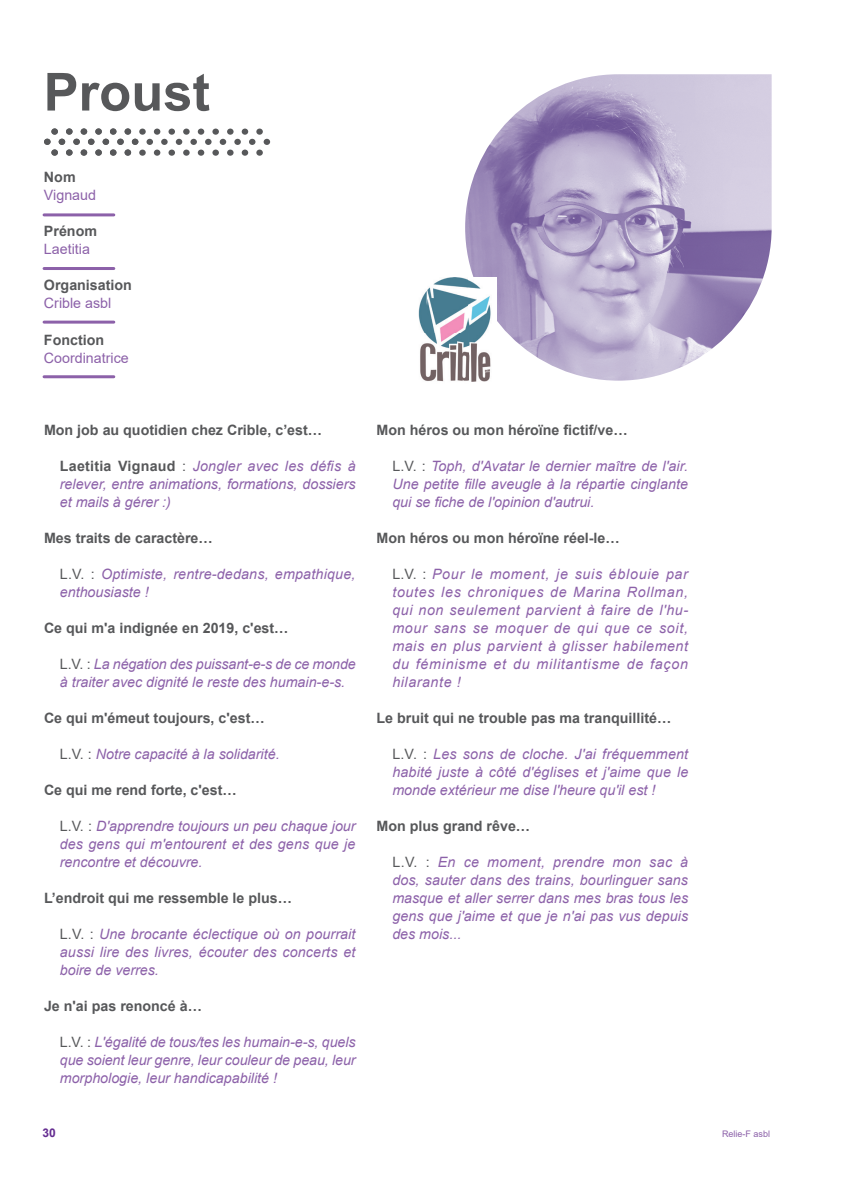
<style>
.page{position:relative;width:851px;height:1191px;background:#fff}
.page>*{position:absolute;margin:0;border:0;box-sizing:border-box;transform-origin:0 0}
.t1{font:700 52.5px "Arial";color:#57585a}
.t2{font:italic 14.25px/18px "Arial";color:#8c61a9;text-align:justify}
.t3{font:700 14.25px "Arial";color:#57585a}
.t4{font:14.25px "Arial";color:#8c61a9}
.t5{font:700 12px "Arial";color:#652d91}
.t6{font:9px "Arial";color:#8c61a9}
.s1{font-weight:700;font-style:normal;color:#57585a}
.s2{font-style:normal;color:#57585a}
</style>
<div class="page">
<img style="left:465px;top:74px;width:306px;height:307px">
<hr style="left:44px;top:213px;width:70px;height:3px;background:#8c61a9">
<hr style="left:44px;top:267px;width:70px;height:3px;background:#8c61a9">
<hr style="left:44px;top:320px;width:70px;height:3px;background:#8c61a9">
<hr style="left:44px;top:375px;width:70px;height:3px;background:#8c61a9">
<img style="left:418px;top:278px;width:78px;height:104px">
<div style="left:95px;top:129px;width:7px;height:6px;background:#57585a;border-radius:50%"></div>
<div style="left:95px;top:150px;width:7px;height:6px;background:#57585a;border-radius:50%"></div>
<div style="left:51px;top:129px;width:7px;height:6px;background:#57585a;border-radius:50%"></div>
<div style="left:51px;top:150px;width:7px;height:6px;background:#57585a;border-radius:50%"></div>
<div style="left:263px;top:139px;width:7px;height:6px;background:#57585a;border-radius:50%"></div>
<div style="left:183px;top:129px;width:7px;height:6px;background:#57585a;border-radius:50%"></div>
<div style="left:183px;top:150px;width:7px;height:6px;background:#57585a;border-radius:50%"></div>
<svg style="left:176px;top:139px;width:6px;height:6px"></svg>
<div style="left:139px;top:129px;width:7px;height:6px;background:#57585a;border-radius:50%"></div>
<div style="left:139px;top:150px;width:7px;height:6px;background:#57585a;border-radius:50%"></div>
<svg style="left:220px;top:129px;width:13px;height:27px"></svg>
<div style="left:190px;top:139px;width:7px;height:6px;background:#57585a;border-radius:50%"></div>
<svg style="left:154px;top:129px;width:6px;height:6px"></svg>
<svg style="left:154px;top:150px;width:6px;height:6px"></svg>
<div style="left:146px;top:139px;width:7px;height:6px;background:#57585a;border-radius:50%"></div>
<div style="left:234px;top:139px;width:7px;height:6px;background:#57585a;border-radius:50%"></div>
<div style="left:212px;top:129px;width:7px;height:6px;background:#57585a;border-radius:50%"></div>
<div style="left:212px;top:150px;width:7px;height:6px;background:#57585a;border-radius:50%"></div>
<svg style="left:198px;top:129px;width:13px;height:27px"></svg>
<div style="left:168px;top:129px;width:7px;height:6px;background:#57585a;border-radius:50%"></div>
<div style="left:168px;top:150px;width:7px;height:6px;background:#57585a;border-radius:50%"></div>
<div style="left:161px;top:139px;width:7px;height:6px;background:#57585a;border-radius:50%"></div>
<div style="left:256px;top:129px;width:7px;height:6px;background:#57585a;border-radius:50%"></div>
<div style="left:256px;top:150px;width:7px;height:6px;background:#57585a;border-radius:50%"></div>
<svg style="left:242px;top:129px;width:13px;height:27px"></svg>
<div style="left:95px;top:128px;width:7px;height:6px;background:#57585a;border-radius:50%"></div>
<div style="left:95px;top:149px;width:7px;height:6px;background:#57585a;border-radius:50%"></div>
<svg style="left:81px;top:128px;width:13px;height:28px"></svg>
<div style="left:73px;top:139px;width:7px;height:6px;background:#57585a;border-radius:50%"></div>
<svg style="left:59px;top:128px;width:13px;height:28px"></svg>
<div style="left:51px;top:128px;width:7px;height:6px;background:#57585a;border-radius:50%"></div>
<div style="left:51px;top:149px;width:7px;height:6px;background:#57585a;border-radius:50%"></div>
<div style="left:44px;top:139px;width:7px;height:6px;background:#57585a;border-radius:50%"></div>
<svg style="left:103px;top:128px;width:13px;height:28px"></svg>
<svg style="left:125px;top:128px;width:13px;height:28px"></svg>
<div style="left:117px;top:139px;width:7px;height:6px;background:#57585a;border-radius:50%"></div>
<h1 class="t1" style="left:44px;top:55px;width:168px">Proust</h1>
<p class="t3" style="left:44px;top:167px;width:33px">Nom</p>
<p class="t4" style="left:44px;top:186px;width:54px">Vignaud</p>
<p class="t3" style="left:44px;top:221px;width:55px">Prénom</p>
<p class="t4" style="left:44px;top:240px;width:47px">Laetitia</p>
<p class="t3" style="left:44px;top:275px;width:89px">Organisation</p>
<p class="t4" style="left:44px;top:294px;width:69px">Crible asbl</p>
<p class="t3" style="left:44px;top:329px;width:62px">Fonction</p>
<p class="t4" style="left:44px;top:348px;width:86px">Coordinatrice</p>
<p class="t3" style="left:44px;top:419px;width:279px">Mon job au quotidien chez Crible, c’est…</p>
<p class="t2" style="left:60px;top:457px;width:297px"><span class="s1">Laetitia Vignaud</span> <span class="s2">:</span> Jongler avec les défis à relever, entre animations, formations, dossiers et mails à gérer :)</p>
<p class="t3" style="left:44px;top:527px;width:170px">Mes traits de caractère…</p>
<p class="t2" style="left:60px;top:565px;width:297px"><span class="s2">L.V. :</span> Optimiste, rentre-dedans, empathique, enthousiaste !</p>
<p class="t3" style="left:44px;top:617px;width:246px">Ce qui m'a indignée en 2019, c'est…</p>
<p class="t2" style="left:60px;top:655px;width:297px"><span class="s2">L.V. :</span> La négation des puissant-e-s de ce monde à traiter avec dignité le reste des humain-e-s.</p>
<p class="t3" style="left:44px;top:707px;width:222px">Ce qui m'émeut toujours, c'est…</p>
<p class="t2" style="left:60px;top:745px;width:221px"><span class="s2">L.V. :</span> Notre capacité à la solidarité.</p>
<p class="t3" style="left:44px;top:779px;width:194px">Ce qui me rend forte, c'est…</p>
<p class="t2" style="left:60px;top:817px;width:297px"><span class="s2">L.V. :</span> D'apprendre toujours un peu chaque jour des gens qui m'entourent et des gens que je rencontre et découvre.</p>
<p class="t3" style="left:44px;top:887px;width:249px">L’endroit qui me ressemble le plus…</p>
<p class="t2" style="left:60px;top:925px;width:297px"><span class="s2">L.V. :</span> Une brocante éclectique où on pourrait aussi lire des livres, écouter des concerts et boire de verres.</p>
<p class="t3" style="left:44px;top:995px;width:159px">Je n'ai pas renoncé à…</p>
<p class="t2" style="left:60px;top:1033px;width:297px"><span class="s2">L.V. :</span> L'égalité de tous/tes les humain-e-s, quels que soient leur genre, leur couleur de peau, leur morphologie, leur handicapabilité !</p>
<p class="t5" style="left:43px;top:1124px;width:15px">30</p>
<p class="t3" style="left:376px;top:419px;width:252px">Mon héros ou mon héroïne fictif/ve…</p>
<p class="t2" style="left:392px;top:457px;width:297px"><span class="s2">L.V. :</span> Toph, d'Avatar le dernier maître de l'air.<br>Une petite fille aveugle à la répartie cinglante qui se fiche de l'opinion d'autrui.</p>
<p class="t3" style="left:376px;top:527px;width:245px">Mon héros ou mon héroïne réel-le…</p>
<p class="t2" style="left:392px;top:565px;width:297px"><span class="s2">L.V. :</span> Pour le moment, je suis éblouie par toutes les chroniques de Marina Rollman, qui non seulement parvient à faire de l'hu&shy;mour sans se moquer de qui que ce soit, mais en plus parvient à glisser habilement du féminisme et du militantisme de façon hilarante !</p>
<p class="t3" style="left:376px;top:707px;width:296px">Le bruit qui ne trouble pas ma tranquillité…</p>
<p class="t2" style="left:392px;top:745px;width:297px"><span class="s2">L.V. :</span> Les sons de cloche. J'ai fréquemment habité juste à côté d'églises et j'aime que le monde extérieur me dise l'heure qu'il est !</p>
<p class="t3" style="left:376px;top:815px;width:155px">Mon plus grand rêve…</p>
<p class="t2" style="left:392px;top:853px;width:297px"><span class="s2">L.V. :</span> En ce moment, prendre mon sac à dos, sauter dans des trains, bourlinguer sans masque et aller serrer dans mes bras tous les gens que j'aime et que je n'ai pas vus depuis des mois...</p>
<p class="t6" style="left:722px;top:1127px;width:50px">Relie-F asbl</p>
</div>
